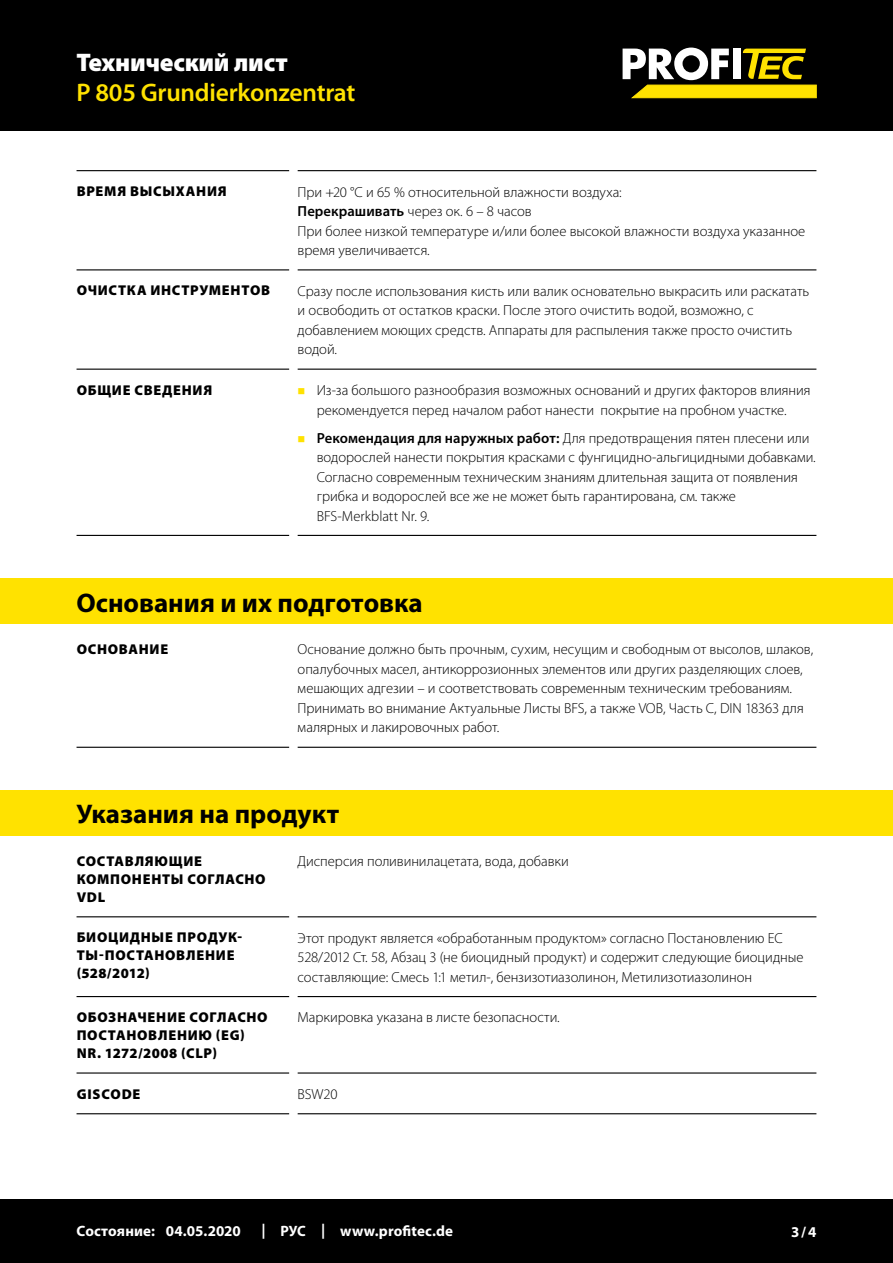
<style>
.page{position:relative;width:893px;height:1263px;background:#fff}
.page>*{position:absolute;margin:0;border:0;box-sizing:border-box;transform-origin:0 0}
.CB_AF_Kapitel_Uebers{font:700 27px "Myriad Pro";color:#000}
.CB_AF_Kopf_Produktna{font:600 25.5px "Myriad Pro";letter-spacing:-.01em;color:#ffe200}
.CB_AF_Kopf_TM{font:900 25.5px "Myriad Pro";letter-spacing:-.01em;color:#fff}
.CB_AF_Fuß_Stand_link{font:700 15px "Myriad Pro";letter-spacing:.005em;color:#fff}
.CB_AF_Text_Standard{font:300 14.7px/19.5px "Myriad Pro";color:#000}
.CB_AF_Abschnitt_Uebe{font:900 14.25px/18px "Myriad Pro";letter-spacing:.05em;color:#000}
.s1{font-weight:600}
</style>
<div class="page">
<div style="left:0;top:0;width:893px;height:131px;background:#000"></div>
<div style="left:0;top:1199px;width:893px;height:64px;background:#000"></div>
<svg style="left:623px;top:48px;width:193px;height:50px"></svg>
<hr style="left:77px;top:170px;width:212px;height:1px;background:#000">
<hr style="left:298px;top:170px;width:518px;height:1px;background:#000">
<hr style="left:77px;top:269px;width:212px;height:1px;background:#000">
<hr style="left:298px;top:269px;width:518px;height:1px;background:#000">
<hr style="left:77px;top:369px;width:212px;height:1px;background:#000">
<hr style="left:298px;top:369px;width:518px;height:1px;background:#000">
<hr style="left:77px;top:535px;width:212px;height:1px;background:#000">
<hr style="left:298px;top:535px;width:518px;height:1px;background:#000">
<hr style="left:77px;top:916px;width:212px;height:1px;background:#000">
<hr style="left:298px;top:916px;width:518px;height:1px;background:#000">
<hr style="left:77px;top:996px;width:212px;height:1px;background:#000">
<hr style="left:298px;top:996px;width:518px;height:1px;background:#000">
<hr style="left:77px;top:1072px;width:212px;height:1px;background:#000">
<hr style="left:298px;top:1072px;width:518px;height:1px;background:#000">
<hr style="left:77px;top:1113px;width:212px;height:1px;background:#000">
<hr style="left:298px;top:1113px;width:518px;height:1px;background:#000">
<div style="left:0;top:790px;width:893px;height:46px;background:#ffe200"></div>
<hr style="left:77px;top:747px;width:212px;height:1px;background:#000">
<hr style="left:298px;top:747px;width:518px;height:1px;background:#000">
<div style="left:0;top:578px;width:893px;height:46px;background:#ffe200"></div>
<p class="CB_AF_Kopf_TM" style="left:77px;top:48px;width:213px">Технический лист</p>
<p class="CB_AF_Kopf_Produktna" style="left:77px;top:79px;width:280px">P 805 Grundierkonzentrat</p>
<p class="CB_AF_Abschnitt_Uebe" style="left:77px;top:183px;width:152px">ВРЕМЯ ВЫСЫХАНИЯ</p>
<p class="CB_AF_Text_Standard" style="left:298px;top:182px;width:509px">При +20 °C и 65 % относительной влажности воздуха:<br><span class="s1">Перекрашивать</span> через ок. 6 – 8 часов<br>При более низкой температуре и/или более высокой влажности воздуха указанное время увеличивается.</p>
<p class="CB_AF_Abschnitt_Uebe" style="left:77px;top:282px;width:195px">ОЧИСТКА ИНСТРУМЕНТОВ</p>
<p class="CB_AF_Text_Standard" style="left:298px;top:281px;width:513px">Сразу после использования кисть или валик основательно выкрасить или раскатать и освободить от остатков краски. После этого очистить водой, возможно, с добавлением моющих средств. Аппараты для распыления также просто очистить водой.</p>
<p class="CB_AF_Abschnitt_Uebe" style="left:77px;top:381px;width:137px">ОБЩИЕ СВЕДЕНИЯ</p>
<p class="CB_AF_Text_Standard" style="left:317px;top:381px;width:495px">Из-за большого разнообразия возможных оснований и других факторов влияния рекомендуется перед началом работ нанести покрытие на пробном участке.</p>
<p class="CB_AF_Text_Standard" style="left:317px;top:428px;width:500px"><span class="s1">Рекомендация для наружных работ:</span> Для предотвращения пятен плесени или водорослей нанести покрытия красками с фунгицидно-альгицидными добавками.<br>Согласно современным техническим знаниям длительная защита от появления грибка и водорослей все же не может быть гарантирована, см. также BFS-Merkblatt Nr. 9.</p>
<p class="CB_AF_Kapitel_Uebers" style="left:77px;top:587px;width:348px">Основания и их подготовка</p>
<p class="CB_AF_Abschnitt_Uebe" style="left:77px;top:640px;width:93px">ОСНОВАНИЕ</p>
<p class="CB_AF_Text_Standard" style="left:298px;top:640px;width:517px">Основание должно быть прочным, сухим, несущим и свободным от высолов, шлаков, опалубочных масел, антикоррозионных элементов или других разделяющих слоев, мешающих адгезии – и соответствовать современным техническим требованиям.<br>Принимать во внимание Актуальные Листы BFS, а также VOB, Часть С, DIN 18363 для малярных и лакировочных работ.</p>
<p class="CB_AF_Kapitel_Uebers" style="left:77px;top:799px;width:264px">Указания на продукт</p>
<p class="CB_AF_Abschnitt_Uebe" style="left:77px;top:852px;width:191px">СОСТАВЛЯЮЩИЕ<br>КОМПОНЕНТЫ СОГЛАСНО<br>VDL</p>
<p class="CB_AF_Text_Standard" style="left:298px;top:852px;width:273px">Дисперсия поливинилацетата, вода, добавки</p>
<p class="CB_AF_Abschnitt_Uebe" style="left:77px;top:929px;width:167px">БИОЦИДНЫЕ ПРОДУК-<br>ТЫ-ПОСТАНОВЛЕНИЕ (528/2012)</p>
<p class="CB_AF_Text_Standard" style="left:298px;top:928px;width:507px">Этот продукт является «обработанным продуктом» согласно Постановлению ЕС<br>528/2012 Ст. 58, Абзац 3 (не биоцидный продукт) и содержит следующие биоцидные составляющие: Смесь 1:1 метил-, бензизотиазолинон, Метилизотиазолинон</p>
<p class="CB_AF_Abschnitt_Uebe" style="left:77px;top:1008px;width:193px">ОБОЗНАЧЕНИЕ СОГЛАСНО<br>ПОСТАНОВЛЕНИЮ (EG)<br>NR. 1272/2008 (CLP)</p>
<p class="CB_AF_Text_Standard" style="left:298px;top:1008px;width:264px">Маркировка указана в листе безопасности.</p>
<p class="CB_AF_Abschnitt_Uebe" style="left:77px;top:1085px;width:65px">GISCODE</p>
<p class="CB_AF_Text_Standard" style="left:298px;top:1084px;width:41px">BSW20</p>
<p class="CB_AF_Fuß_Stand_link" style="left:77px;top:1222px;width:80px">Состояние:</p>
<p class="CB_AF_Fuß_Stand_link" style="left:166px;top:1222px;width:76px">04.05.2020</p>
<p class="CB_AF_Fuß_Stand_link" style="left:261px;top:1222px;width:6px">|</p>
<p class="CB_AF_Fuß_Stand_link" style="left:281px;top:1222px;width:27px">РУС</p>
<p class="CB_AF_Fuß_Stand_link" style="left:321px;top:1222px;width:6px">|</p>
<p class="CB_AF_Fuß_Stand_link" style="left:340px;top:1222px;width:114px">www.profitec.de</p>
<p class="CB_AF_Fuß_Stand_link" style="left:791px;top:1223px;width:27px">3/4</p>
</div>
